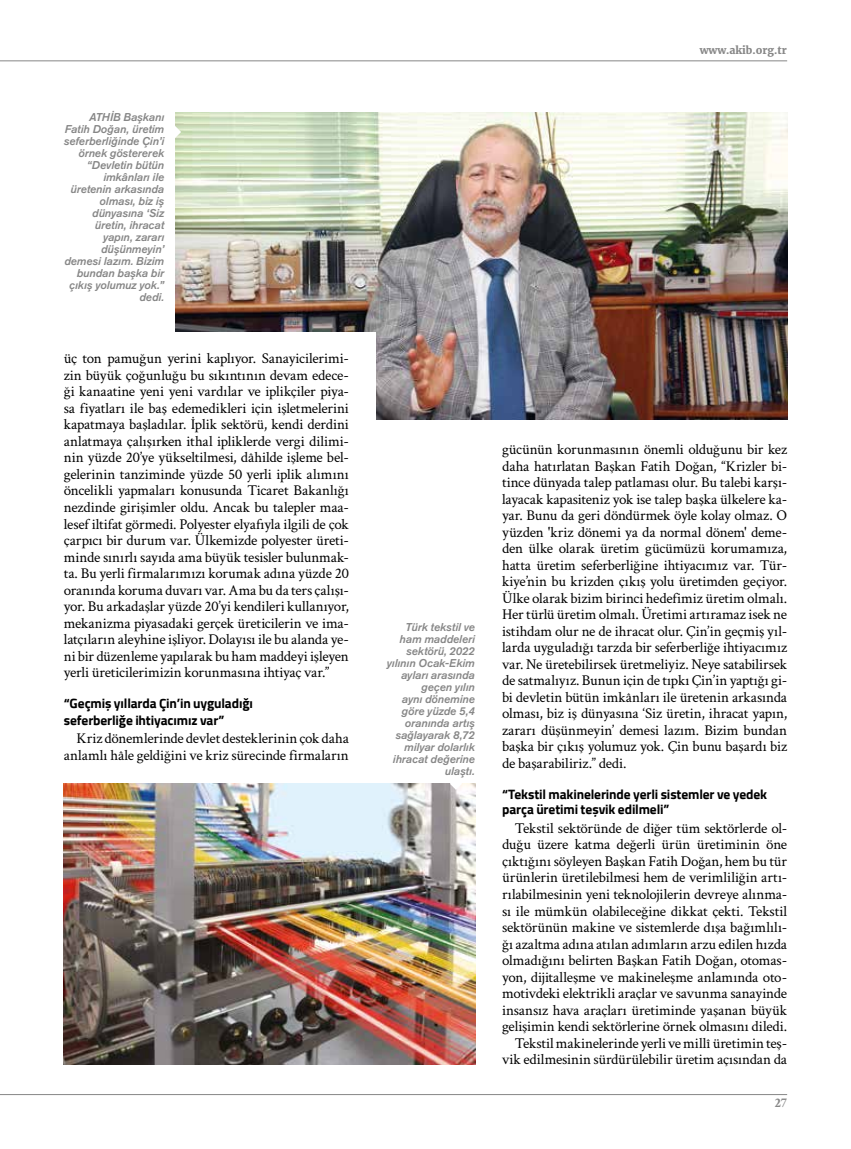
<style>
.page{position:relative;width:851px;height:1149px;background:#fff}
.page>*{position:absolute;margin:0;border:0;box-sizing:border-box;transform-origin:0 0}
.t1{font:15px/16.5px "Crimson Text";letter-spacing:-.005em;color:#000;text-align:justify}
.t2{font:700 13.5px/15.5px "Titillium Web";letter-spacing:-.01em;color:#000}
.t3{font:700 13.5px "Crimson Text";color:#878787}
.t4{font:italic 500 11.25px/12px "Akzidenz Grotesk";letter-spacing:-.005em;color:#878787;text-align:right}
.t5{font:900 10.5px "Merriweather";color:#878787}
</style>
<div class="page">
<hr style="left:0;top:1093px;width:787px;height:1px;background:#878787">
<hr style="left:0;top:60px;width:787px;height:1px;background:#878787">
<img style="left:175px;top:113px;width:612px;height:306px">
<svg style="left:175px;top:126px;width:6px;height:12px"></svg>
<div style="left:64px;top:332px;width:312px;height:195px;background:#fff"></div>
<img style="left:64px;top:783px;width:411px;height:280px">
<svg style="left:450px;top:783px;width:12px;height:6px"></svg>
<p class="t4" style="left:64px;top:111px;width:102px">ATHİB Başkanı<br>Fatih Doğan, üretim seferberliğinde Çin’i örnek göstererek “Devletin bütün imkânları ile üretenin arkasında olması, biz iş dünyasına ‘Siz üretin, ihracat yapın, zararı düşünmeyin’ demesi lazım. Bizim bundan başka bir çıkış yolumuz yok.” dedi.</p>
<p class="t1" style="left:64px;top:349px;width:286px">üç ton pamuğun yerini kaplıyor. Sanayicilerimi&shy;zin büyük çoğunluğu bu sıkıntının devam edece&shy;ği kanaatine yeni yeni vardılar ve iplikçiler piya&shy;sa fiyatları ile baş edemedikleri için işletmelerini kapatmaya başladılar. İplik sektörü, kendi derdini anlatmaya çalışırken ithal ipliklerde vergi dilimi&shy;nin yüzde 20’ye yükseltilmesi, dâhilde işleme bel&shy;gelerinin tanziminde yüzde 50 yerli iplik alımını öncelikli yapmaları konusunda Ticaret Bakanlığı nezdinde girişimler oldu. Ancak bu talepler maa&shy;lesef iltifat görmedi. Polyester elyafıyla ilgili de çok çarpıcı bir durum var. Ülkemizde polyester üreti&shy;minde sınırlı sayıda ama büyük tesisler bulunmak&shy;ta. Bu yerli firmalarımızı korumak adına yüzde 20 oranında koruma duvarı var. Ama bu da ters çalışı&shy;yor. Bu arkadaşlar yüzde 20’yi kendileri kullanıyor, mekanizma piyasadaki gerçek üreticilerin ve ima&shy;latçıların aleyhine işliyor. Dolayısı ile bu alanda ye&shy;ni bir düzenleme yapılarak bu ham maddeyi işleyen yerli üreticilerimizin korunmasına ihtiyaç var.”</p>
<p class="t2" style="left:64px;top:694px;width:191px;line-height:16.5px">“Geçmiş yıllarda Çin’in uyguladığı seferberliğe ihtiyacımız var”</p>
<p class="t1" style="left:64px;top:729px;width:286px;text-align:right">Kriz dönemlerinde devlet desteklerinin çok daha anlamlı hâle geldiğini ve kriz sürecinde firmaların</p>
<p class="t5" style="left:699px;top:43px;width:89px">www.akib.org.tr</p>
<p class="t4" style="left:386px;top:621px;width:90px">Türk tekstil ve ham maddeleri sektörü, 2022 yılının Ocak-Ekim ayları arasında geçen yılın<br>aynı dönemine göre yüzde 5,4 oranında artış sağlayarak 8,72 milyar dolarlık ihracat değerine ulaştı.</p>
<p class="t1" style="left:502px;top:440px;width:286px">gücünün korunmasının önemli olduğunu bir kez daha hatırlatan Başkan Fatih Doğan, “Krizler bi&shy;tince dünyada talep patlaması olur. Bu talebi karşı&shy;layacak kapasiteniz yok ise talep başka ülkelere ka&shy;yar. Bunu da geri döndürmek öyle kolay olmaz. O yüzden 'kriz dönemi ya da normal dönem' deme&shy;den ülke olarak üretim gücümüzü korumamıza, hatta üretim seferberliğine ihtiyacımız var. Tür&shy;kiye’nin bu krizden çıkış yolu üretimden geçiyor.<br>Ülke olarak bizim birinci hedefimiz üretim olmalı.<br>Her türlü üretim olmalı. Üretimi artıramaz isek ne istihdam olur ne de ihracat olur. Çin’in geçmiş yıl&shy;larda uyguladığı tarzda bir seferberliğe ihtiyacımız var. Ne üretebilirsek üretmeliyiz. Neye satabilirsek de satmalıyız. Bunun için de tıpkı Çin’in yaptığı gi&shy;bi devletin bütün imkânları ile üretenin arkasında olması, biz iş dünyasına ‘Siz üretin, ihracat yapın, zararı düşünmeyin’ demesi lazım. Bizim bundan başka bir çıkış yolumuz yok. Çin bunu başardı biz de başarabiliriz.” dedi.</p>
<p class="t2" style="left:502px;top:785px;width:266px">“Tekstil makinelerinde yerli sistemler ve yedek parça üretimi teşvik edilmeli”</p>
<p class="t1" style="left:502px;top:819px;width:286px;text-align:right">Tekstil sektöründe de diğer tüm sektörlerde ol&shy;duğu üzere katma değerli ürün üretiminin öne çıktığını söyleyen Başkan Fatih Doğan, hem bu tür ürünlerin üretilebilmesi hem de verimliliğin artı&shy;rılabilmesinin yeni teknolojilerin devreye alınma&shy;sı ile mümkün olabileceğine dikkat çekti. Tekstil sektörünün makine ve sistemlerde dışa bağımlılı&shy;ğı azaltma adına atılan adımların arzu edilen hızda olmadığını belirten Başkan Fatih Doğan, otomas&shy;yon, dijitalleşme ve makineleşme anlamında oto&shy;motivdeki elektrikli araçlar ve savunma sanayinde insansız hava araçları üretiminde yaşanan büyük gelişimin kendi sektörlerine örnek olmasını diledi.<br>Tekstil makinelerinde yerli ve millî üretimin teş&shy;vik edilmesinin sürdürülebilir üretim açısından da</p>
<p class="t3" style="left:774px;top:1094px;width:14px">27</p>
</div>
